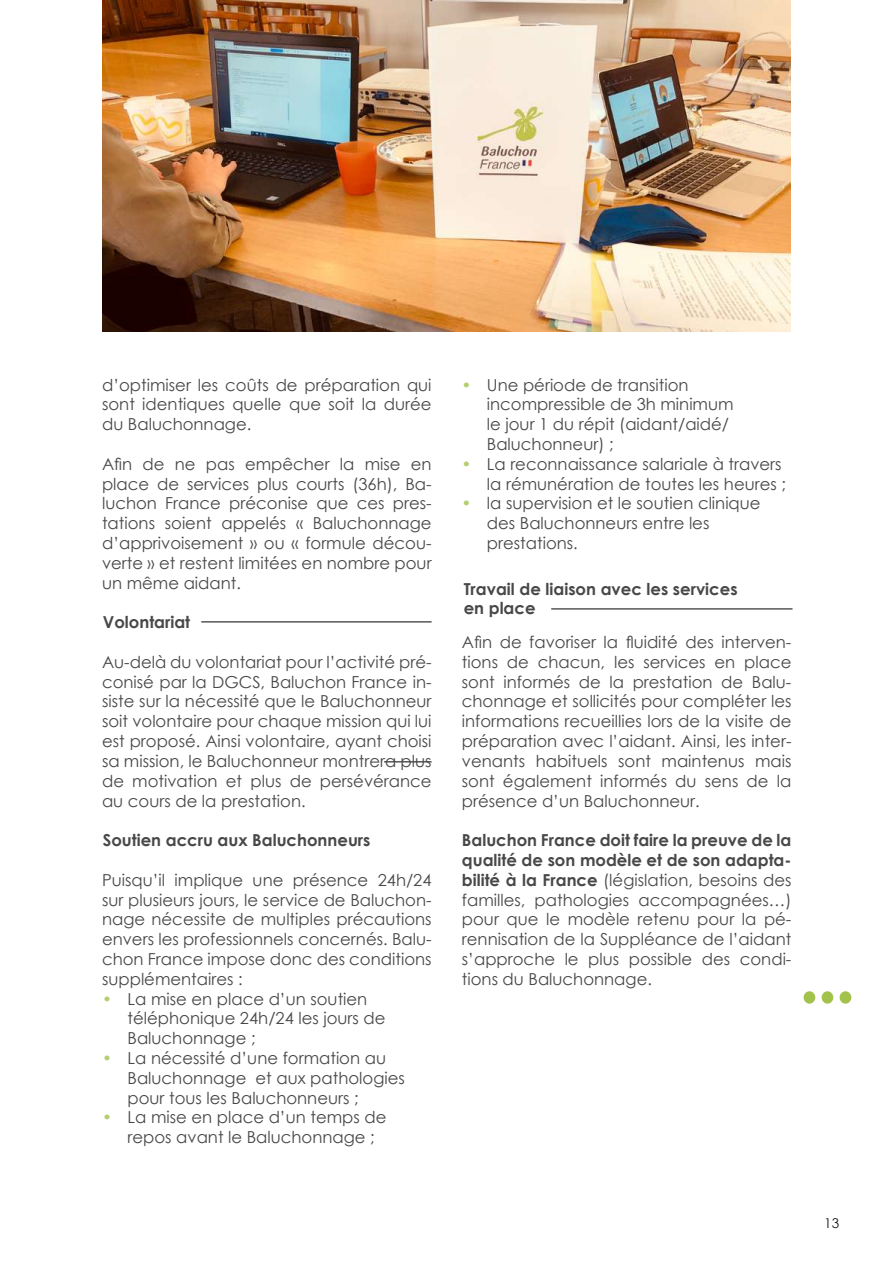
<style>
.page{position:relative;width:893px;height:1263px;background:#fff}
.page>*{position:absolute;margin:0;border:0;box-sizing:border-box;transform-origin:0 0}
.t1{font:16.5px/19.8px "Century Gothic";color:#484848;text-align:justify}
.t2{font:700 16.5px/19.8px "Century Gothic";color:#484848}
.t3{font:13.5px "Century Gothic";color:#1a1a1a}
.s1{color:#b5ce6f}
.s2{font-weight:700}
</style>
<div class="page">
<hr style="left:384px;top:761px;width:48px;height:1px;background:#575756">
<hr style="left:201px;top:621px;width:231px;height:2px;background:#575756">
<img style="left:102px;top:0;width:689px;height:331px">
<hr style="left:551px;top:608px;width:241px;height:2px;background:#575756">
<div style="left:804px;top:991px;width:11px;height:13px;background:#a3c24b;border-radius:50%"></div>
<div style="left:822px;top:991px;width:11px;height:13px;background:#a3c24b;border-radius:50%"></div>
<div style="left:840px;top:991px;width:11px;height:13px;background:#a3c24b;border-radius:50%"></div>
<p class="t1" style="left:102px;top:374px;width:331px">d’optimiser les coûts de préparation qui sont identiques quelle que soit la durée du Baluchonnage.</p>
<p class="t1" style="left:102px;top:454px;width:331px">Afin de ne pas empêcher la mise en place de services plus courts (36h), Ba&shy;luchon France préconise que ces pres&shy;tations soient appelés « Baluchonnage d’apprivoisement » ou « formule décou&shy;verte » et restent limitées en nombre pour un même aidant.</p>
<p class="t2" style="left:103px;top:612px;width:89px">Volontariat</p>
<p class="t1" style="left:102px;top:652px;width:331px">Au-delà du volontariat pour l’activité pré&shy;conisé par la DGCS, Baluchon France in&shy;siste sur la nécessité que le Baluchonneur soit volontaire pour chaque mission qui lui est proposé. Ainsi volontaire, ayant choisi sa mission, le Baluchonneur montrera plus de motivation et plus de persévérance au cours de la prestation.</p>
<p class="t2" style="left:103px;top:829px;width:269px">Soutien accru aux Baluchonneurs</p>
<p class="t1" style="left:102px;top:869px;width:331px">Puisqu’il implique une présence 24h/24 sur plusieurs jours, le service de Baluchon&shy;nage nécessite de multiples précautions envers les professionnels concernés. Balu&shy;chon France impose donc des conditions supplémentaires :</p>
<p class="t1" style="left:128px;top:988px;width:259px;text-align:left;text-indent:-26px"><span class="s1">•</span> La mise en place d’un soutien téléphonique 24h/24 les jours de<br>Baluchonnage ;</p>
<p class="t1" style="left:128px;top:1048px;width:279px;text-align:left;text-indent:-26px"><span class="s1">•</span> La nécessité d’une formation au<br>Baluchonnage et aux pathologies pour tous les Baluchonneurs ;</p>
<p class="t1" style="left:128px;top:1107px;width:260px;text-indent:-26px"><span class="s1">•</span> La mise en place d’un temps de repos avant le Baluchonnage ;</p>
<p class="t1" style="left:487px;top:374px;width:248px;text-align:left;text-indent:-26px"><span class="s1">•</span> Une période de transition incompressible de 3h minimum le jour 1 du répit (aidant/aidé/<br>Baluchonneur) ;</p>
<p class="t1" style="left:461px;top:454px;width:326px;text-align:right"><span class="s1">•</span> La reconnaissance salariale à travers la rémunération de toutes les heures ;</p>
<p class="t1" style="left:487px;top:493px;width:275px;text-align:left;text-indent:-26px"><span class="s1">•</span> la supervision et le soutien clinique des Baluchonneurs entre les prestations.</p>
<p class="t2" style="left:464px;top:578px;width:275px">Travail de liaison avec les services en place</p>
<p class="t1" style="left:462px;top:632px;width:331px">Afin de favoriser la fluidité des interven&shy;tions de chacun, les services en place sont informés de la prestation de Balu&shy;chonnage et sollicités pour compléter les informations recueillies lors de la visite de préparation avec l’aidant. Ainsi, les inter&shy;venants habituels sont maintenus mais sont également informés du sens de la présence d’un Baluchonneur.</p>
<p class="t1" style="left:462px;top:830px;width:331px"><span class="s2">Baluchon France doit faire la preuve de la qualité de son modèle et de son adapta&shy;bilité à la France</span> (législation, besoins des familles, pathologies accompagnées…) pour que le modèle retenu pour la pé&shy;rennisation de la Suppléance de l’aidant s’approche le plus possible des condi&shy;tions du Baluchonnage.</p>
<p class="t3" style="left:824px;top:1213px;width:16px">13</p>
</div>
